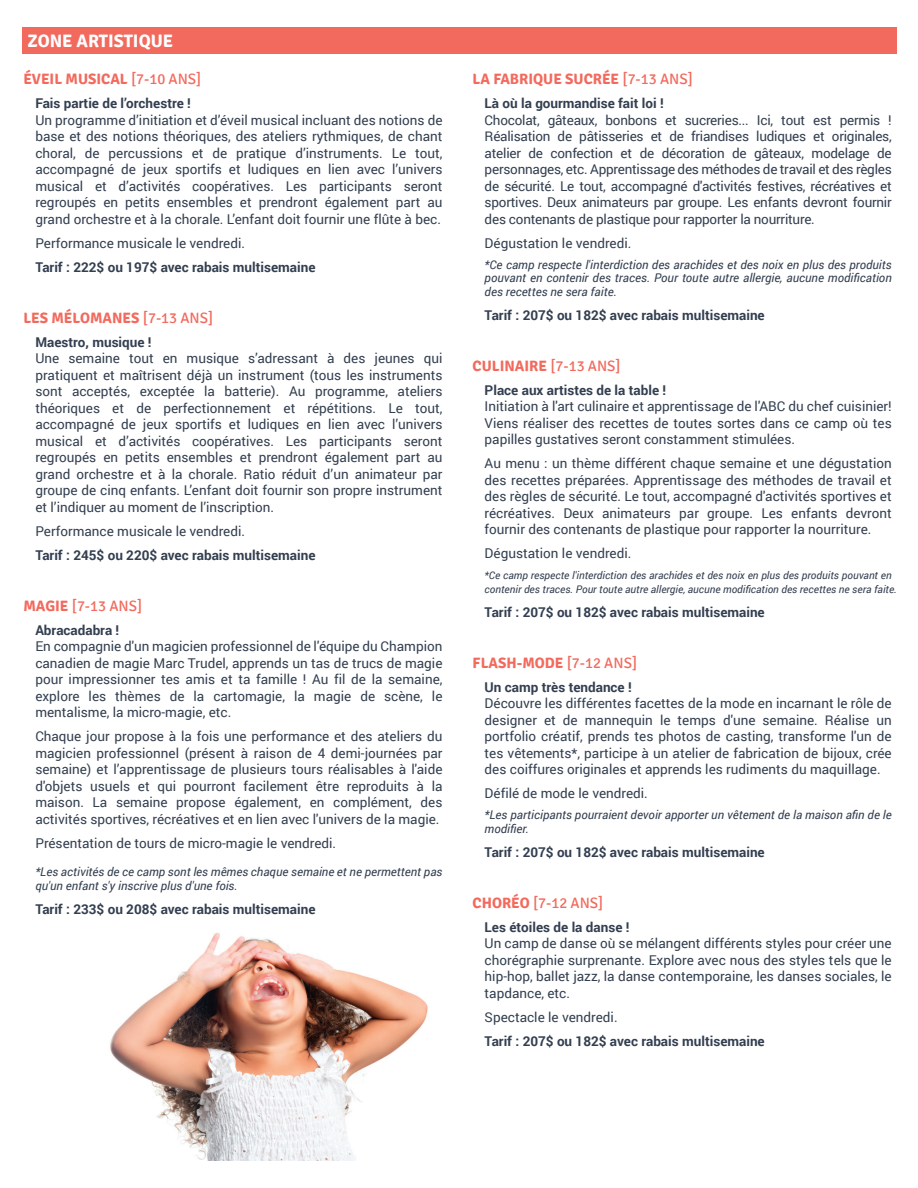
<style>
.page{position:relative;width:918px;height:1188px;background:#fff}
.page>*{position:absolute;margin:0;border:0;box-sizing:border-box;transform-origin:0 0}
.t1{font:700 18px "Signika";color:#fff}
.t2{font:700 15px "Signika";color:#f26a5d}
.t3{font:15px "Signika";color:#f26a5d}
.t4{font:13.5px/16.5px "Roboto";color:#333f50;text-align:justify}
.t5{font:700 13.5px "Roboto";color:#333f50}
.t6{font:italic 12px/13.5px "Roboto";color:#333f50}
.t7{font:italic 10.5px/13.5px "Roboto";color:#333f50}
.s1{font-weight:400}
.s2{font-weight:700}
</style>
<div class="page">
<div style="left:22px;top:27px;width:875px;height:27px;background:#f26a5d"></div>
<img style="left:110px;top:933px;width:318px;height:228px">
<h1 class="t1" style="left:28px;top:30px;width:147px">ZONE ARTISTIQUE</h1>
<p class="t2" style="left:23px;top:70px;width:180px">ÉVEIL MUSICAL <span class="s1">[7-10 ANS]</span></p>
<p class="t5" style="left:35px;top:94px;width:157px">Fais partie de l’orchestre !</p>
<p class="t4" style="left:35px;top:111px;width:409px">Un programme d’initiation et d’éveil musical incluant des notions de base et des notions théoriques, des ateliers rythmiques, de chant choral, de percussions et de pratique d’instruments. Le tout, accompagné de jeux sportifs et ludiques en lien avec l’univers musical et d’activités coopératives. Les participants seront regroupés en petits ensembles et prendront également part au grand orchestre et à la chorale. L’enfant doit fournir une flûte à bec.</p>
<p class="t4" style="left:35px;top:234px;width:211px">Performance musicale le vendredi.</p>
<p class="t5" style="left:35px;top:257px;width:282px">Tarif : 222$ ou 197$ avec rabais multisemaine</p>
<p class="t2" style="left:23px;top:309px;width:191px">LES MÉLOMANES <span class="s1">[7-13 ANS]</span></p>
<p class="t5" style="left:35px;top:332px;width:118px">Maestro, musique !</p>
<p class="t4" style="left:35px;top:350px;width:409px">Une semaine tout en musique s’adressant à des jeunes qui pratiquent et maîtrisent déjà un instrument (tous les instruments sont acceptés, exceptée la batterie). Au programme, ateliers théoriques et de perfectionnement et répétitions. Le tout, accompagné de jeux sportifs et ludiques en lien avec l’univers musical et d’activités coopératives. Les participants seront regroupés en petits ensembles et prendront également part au grand orchestre et à la chorale. Ratio réduit d’un animateur par groupe de cinq enfants. L’enfant doit fournir son propre instrument et l’indiquer au moment de l’inscription.</p>
<p class="t4" style="left:35px;top:522px;width:211px">Performance musicale le vendredi.</p>
<p class="t5" style="left:35px;top:545px;width:282px">Tarif : 245$ ou 220$ avec rabais multisemaine</p>
<p class="t3" style="left:23px;top:597px;width:120px"><span class="s2">MAGIE</span> [7-13 ANS]</p>
<p class="t5" style="left:35px;top:620px;width:85px">Abracadabra !</p>
<p class="t4" style="left:35px;top:638px;width:409px">En compagnie d'un magicien professionnel de l'équipe du Champion canadien de magie Marc Trudel, apprends un tas de trucs de magie pour impressionner tes amis et ta famille ! Au fil de la semaine, explore les thèmes de la cartomagie, la magie de scène, le mentalisme, la micro-magie, etc.</p>
<p class="t4" style="left:35px;top:728px;width:409px">Chaque jour propose à la fois une performance et des ateliers du magicien professionnel (présent à raison de 4 demi-journées par semaine) et l’apprentissage de plusieurs tours réalisables à l'aide d'objets usuels et qui pourront facilement être reproduits à la maison. La semaine propose également, en complément, des activités sportives, récréatives et en lien avec l'univers de la magie.</p>
<p class="t4" style="left:35px;top:834px;width:302px">Présentation de tours de micro-magie le vendredi.</p>
<p class="t6" style="left:35px;top:865px;width:409px">*Les activités de ce camp sont les mêmes chaque semaine et ne permettent pas qu'un enfant s'y inscrive plus d'une fois.</p>
<p class="t5" style="left:35px;top:899px;width:282px">Tarif : 233$ ou 208$ avec rabais multisemaine</p>
<p class="t2" style="left:473px;top:70px;width:222px">LA FABRIQUE SUCRÉE <span class="s1">[7-13 ANS]</span></p>
<p class="t5" style="left:485px;top:94px;width:181px">Là où la gourmandise fait loi !</p>
<p class="t4" style="left:485px;top:111px;width:409px">Chocolat, gâteaux, bonbons et sucreries... Ici, tout est permis !<br>Réalisation de pâtisseries et de friandises ludiques et originales, atelier de confection et de décoration de gâteaux, modelage de personnages, etc. Apprentissage des méthodes de travail et des règles de sécurité. Le tout, accompagné d'activités festives, récréatives et sportives. Deux animateurs par groupe. Les enfants devront fournir des contenants de plastique pour rapporter la nourriture.</p>
<p class="t4" style="left:485px;top:234px;width:148px">Dégustation le vendredi.</p>
<p class="t6" style="left:485px;top:257px;width:409px;text-align:justify">*Ce camp respecte l'interdiction des arachides et des noix en plus des produits pouvant en contenir des traces. Pour toute autre allergie, aucune modification des recettes ne sera faite.</p>
<p class="t5" style="left:485px;top:305px;width:282px">Tarif : 207$ ou 182$ avec rabais multisemaine</p>
<p class="t2" style="left:473px;top:357px;width:150px">CULINAIRE <span class="s1">[7-13 ANS]</span></p>
<p class="t5" style="left:485px;top:380px;width:183px">Place aux artistes de la table !</p>
<p class="t4" style="left:485px;top:398px;width:409px">Initiation à l'art culinaire et apprentissage de l'ABC du chef cuisinier!<br>Viens réaliser des recettes de toutes sortes dans ce camp où tes papilles gustatives seront constamment stimulées.</p>
<p class="t4" style="left:485px;top:455px;width:409px">Au menu : un thème différent chaque semaine et une dégustation des recettes préparées. Apprentissage des méthodes de travail et des règles de sécurité. Le tout, accompagné d'activités sportives et récréatives. Deux animateurs par groupe. Les enfants devront fournir des contenants de plastique pour rapporter la nourriture.</p>
<p class="t4" style="left:485px;top:545px;width:148px">Dégustation le vendredi.</p>
<p class="t7" style="left:485px;top:568px;width:414px">*Ce camp respecte l'interdiction des arachides et des noix en plus des produits pouvant en contenir des traces. Pour toute autre allergie, aucune modification des recettes ne sera faite.</p>
<p class="t5" style="left:485px;top:602px;width:282px">Tarif : 207$ ou 182$ avec rabais multisemaine</p>
<p class="t2" style="left:473px;top:654px;width:166px">FLASH-MODE <span class="s1">[7-12 ANS]</span></p>
<p class="t5" style="left:485px;top:677px;width:149px">Un camp très tendance !</p>
<p class="t4" style="left:485px;top:695px;width:409px">Découvre les différentes facettes de la mode en incarnant le rôle de designer et de mannequin le temps d'une semaine. Réalise un portfolio créatif, prends tes photos de casting, transforme l'un de tes vêtements*, participe à un atelier de fabrication de bijoux, crée des coiffures originales et apprends les rudiments du maquillage.</p>
<p class="t4" style="left:485px;top:785px;width:165px">Défilé de mode le vendredi.</p>
<p class="t6" style="left:485px;top:808px;width:409px">*Les participants pourraient devoir apporter un vêtement de la maison afin de le modifier.</p>
<p class="t5" style="left:485px;top:842px;width:282px">Tarif : 207$ ou 182$ avec rabais multisemaine</p>
<p class="t3" style="left:473px;top:894px;width:132px"><span class="s2">CHORÉO</span> [7-12 ANS]</p>
<p class="t5" style="left:485px;top:917px;width:146px">Les étoiles de la danse !</p>
<p class="t4" style="left:485px;top:935px;width:409px">Un camp de danse où se mélangent différents styles pour créer une chorégraphie surprenante. Explore avec nous des styles tels que le hip-hop, ballet jazz, la danse contemporaine, les danses sociales, le tapdance, etc.</p>
<p class="t4" style="left:485px;top:1008px;width:134px">Spectacle le vendredi.</p>
<p class="t5" style="left:485px;top:1031px;width:282px">Tarif : 207$ ou 182$ avec rabais multisemaine</p>
</div>
